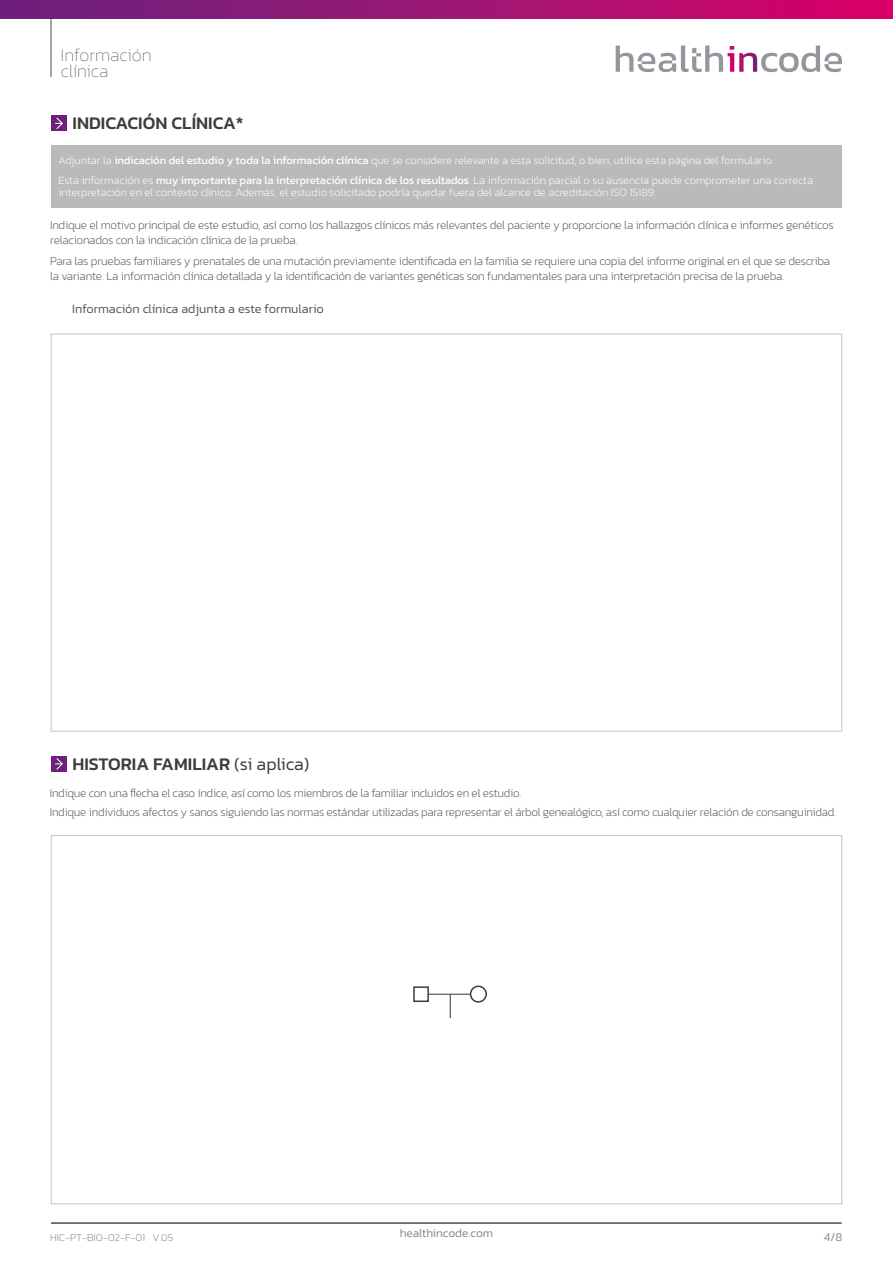
<style>
.page{position:relative;width:893px;height:1263px;background:#fff}
.page>*{position:absolute;margin:0;border:0;box-sizing:border-box;transform-origin:0 0}
.t1{font:500 18px "Kanit";color:#3c3c3b}
.t2{font:100 18px/16.5px "Kanit";color:#4a4a49}
.t3{font:300 12.75px "Kanit";color:#575756}
.t4{font:200 12px/15px "Kanit";letter-spacing:-.02em;color:#575756}
.t5{font:300 12px "Kanit";color:#898888}
.t6{font:200 11.25px/20.5px "Kanit";letter-spacing:-.005em;color:#fff}
.t7{font:200 10.5px "Kanit";color:#898888}
.s1{font-weight:400}
.s2{font-weight:300}
</style>
<div class="page">
<hr style="left:51px;top:1223px;width:791px;height:1px;background:#4a4a49">
<svg style="left:616px;top:45px;width:226px;height:27px"></svg>
<hr style="left:51px;top:14px;width:1px;height:63px;background:#4a4a49">
<div style="left:0;top:0;width:893px;height:19px;background:linear-gradient(to right,#66257d,#d80369)"></div>
<div style="left:413px;top:986px;width:16px;height:16px;border:2px solid #3c3c3b"></div>
<div style="left:470px;top:985px;width:17px;height:18px;border:2px solid #3c3c3b;border-radius:50%"></div>
<hr style="left:429px;top:994px;width:42px;height:1px;background:#3c3c3b">
<svg style="left:450px;top:994px;width:1px;height:24px"></svg>
<div style="left:51px;top:145px;width:791px;height:63px;background:#bababa"></div>
<div style="left:51px;top:116px;width:15px;height:15px;background:#6d1f7b"></div>
<svg style="left:55px;top:117px;width:8px;height:12px"></svg>
<div style="left:51px;top:756px;width:15px;height:15px;background:#6d1f7b"></div>
<svg style="left:55px;top:758px;width:8px;height:12px"></svg>
<h1 class="t2" style="left:61px;top:47px;width:92px">Información clínica</h1>
<h1 class="t1" style="left:73px;top:110px;width:173px">INDICACIÓN CLÍNICA*</h1>
<p class="t6" style="left:58px;top:150px;width:756px">Adjuntar la <span class="s1">indicación del estudio y toda la información clínica</span> que se considere relevante a esta solicitud, o bien, utilice esta página del formulario.<br>Esta información es <span class="s1">muy importante para la interpretación clínica de los resultados</span>. La información parcial o su ausencia puede comprometer una correcta</p>
<p class="t6" style="left:58px;top:182px;width:599px">interpretación en el contexto clínico. Además, el estudio solicitado podría quedar fuera del alcance de acreditación ISO 15189.</p>
<p class="t4" style="left:50px;top:217px;width:785px">Indique el motivo principal de este estudio, así como los hallazgos clínicos más relevantes del paciente y proporcione la información clínica e informes genéticos relacionados con la indicación clínica de la prueba.</p>
<p class="t4" style="left:50px;top:254px;width:781px">Para las pruebas familiares y prenatales de una mutación previamente identificada en la familia se requiere una copia del informe original en el que se describa la variante. La información clínica detallada y la identificación de variantes genéticas son fundamentales para una interpretación precisa de la prueba.</p>
<p class="t3" style="left:72px;top:300px;width:253px">Información clínica adjunta a este formulario</p>
<h1 class="t1" style="left:73px;top:750px;width:238px">HISTORIA FAMILIAR <span class="s2">(si aplica)</span></h1>
<p class="t4" style="left:50px;top:783px;width:788px;line-height:19.2px">Indique con una flecha el caso índice, así como los miembros de la familiar incluidos en el estudio.<br>Indique individuos afectos y sanos siguiendo las normas estándar utilizadas para representar el árbol genealógico, así como cualquier relación de consanguinidad.</p>
<p class="t7" style="left:50px;top:1231px;width:125px">HIC-PT-BIO-02-F-01 V.05</p>
<p class="t5" style="left:400px;top:1225px;width:95px">healthincode.com</p>
<p class="t5" style="left:824px;top:1229px;width:20px">4/8</p>
</div>
